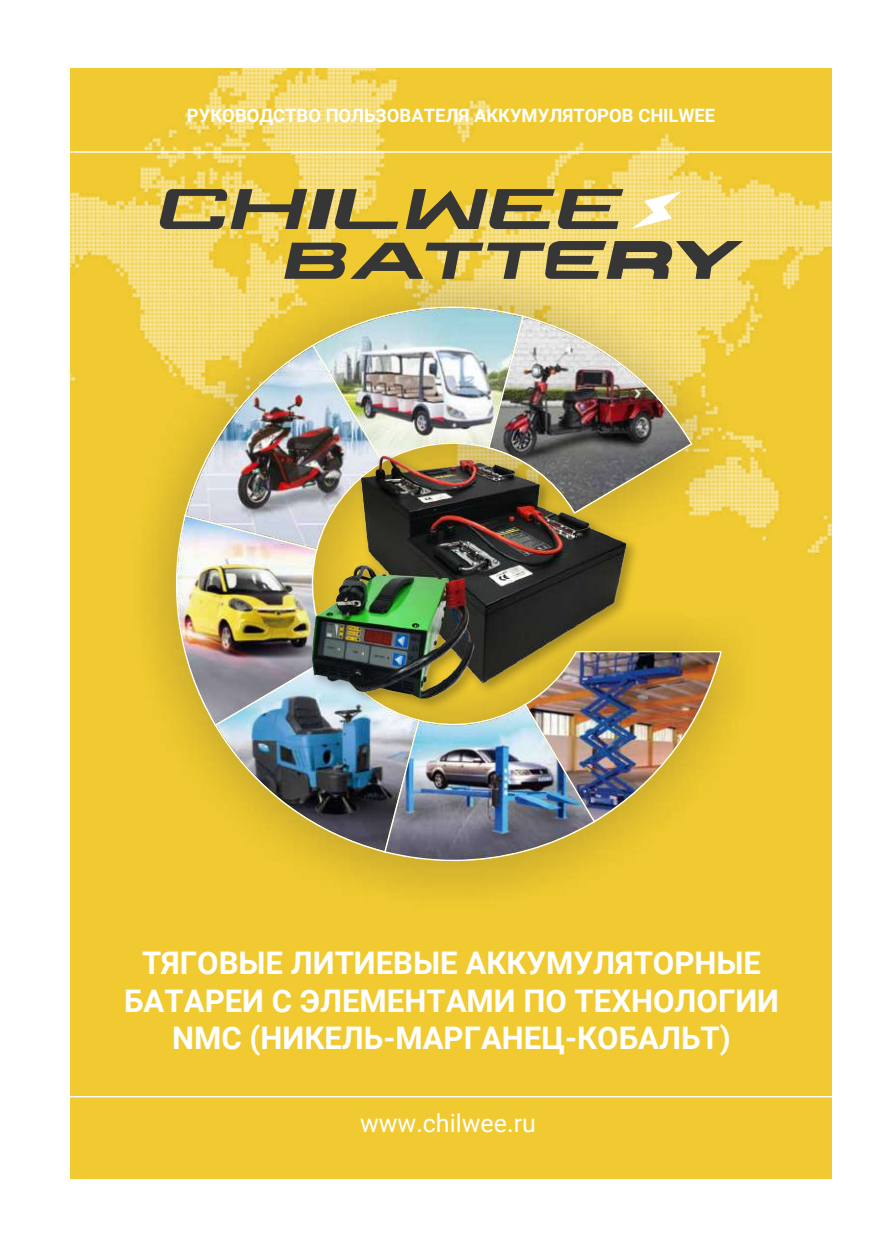
<style>
.page{position:relative;width:896px;height:1248px;background:#fff}
.page>*{position:absolute;margin:0;border:0;box-sizing:border-box;transform-origin:0 0}
.t1{font:700 31.2px/37.4px "Roboto";color:#fff;text-align:center}
.t2{font:25px "Roboto";color:#fff}
.t3{font:700 18.4px "Roboto";color:#fff}
</style>
<div class="page">
<div style="left:71px;top:68px;width:761px;height:1111px;background:#f0ca30"></div>
<img style="left:71px;top:68px;width:761px;height:486px">
<svg style="left:631px;top:191px;width:51px;height:38px;background:#f7e7a3"></svg>
<svg style="left:159px;top:189px;width:239px;height:40px"></svg>
<svg style="left:406px;top:189px;width:217px;height:40px"></svg>
<svg style="left:284px;top:241px;width:459px;height:25px"></svg>
<hr style="left:71px;top:151px;width:761px;height:2px;background:#fff">
<hr style="left:71px;top:1095px;width:761px;height:2px;background:#fff">
<img style="left:132px;top:266px;width:632px;height:628px">
<img style="left:168px;top:299px;width:555px;height:569px">
<img style="left:186px;top:346px;width:195px;height:203px">
<img style="left:286px;top:411px;width:375px;height:304px">
<img style="left:310px;top:455px;width:317px;height:243px">
<p class="t3" style="left:187px;top:102px;width:530px">РУКОВОДСТВО ПОЛЬЗОВАТЕЛЯ АККУМУЛЯТОРОВ CHILWEE</p>
<p class="t1" style="left:124px;top:943px;width:656px">ТЯГОВЫЕ ЛИТИЕВЫЕ АККУМУЛЯТОРНЫЕ<br>БАТАРЕИ С ЭЛЕМЕНТАМИ ПО ТЕХНОЛОГИИ<br>NMC (НИКЕЛЬ-МАРГАНЕЦ-КОБАЛЬТ)</p>
<p class="t2" style="left:360px;top:1105px;width:177px">www.chilwee.ru</p>
</div>
